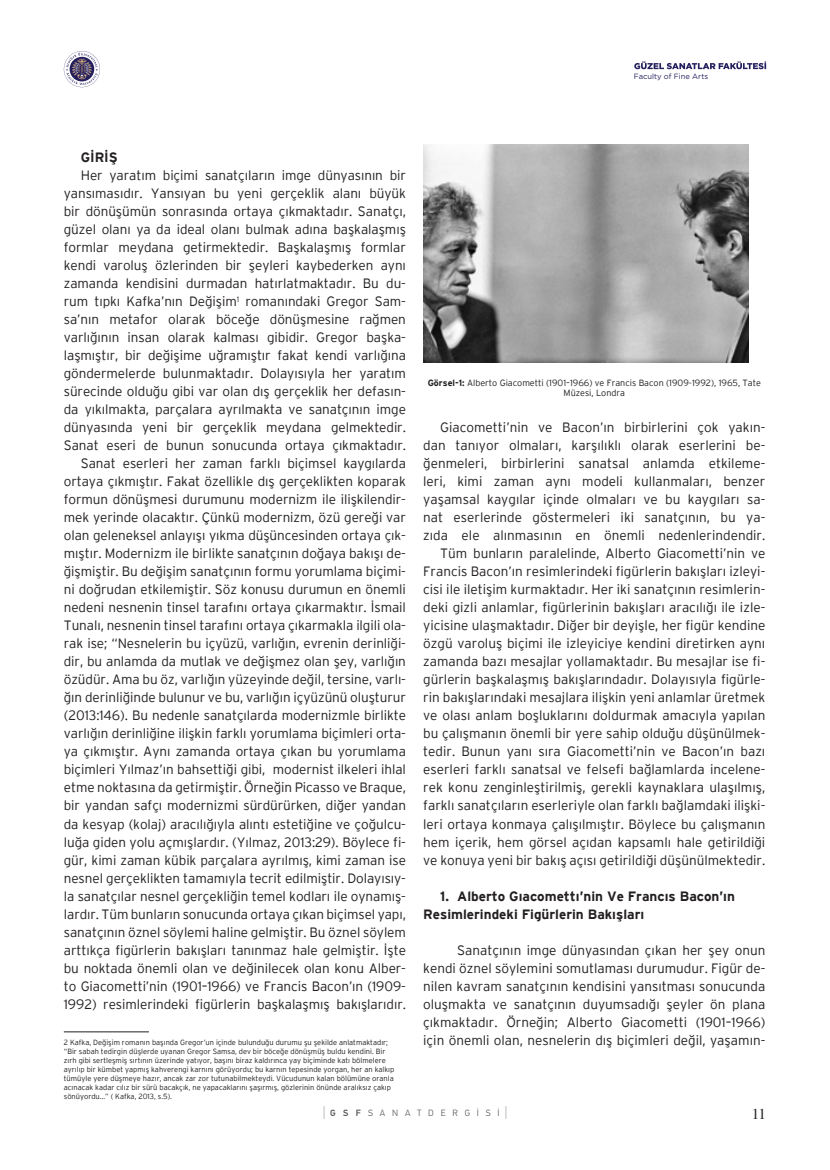
<style>
.page{position:relative;width:830px;height:1170px;background:#fff}
.page>*{position:absolute;margin:0;border:0;box-sizing:border-box;transform-origin:0 0}
.t1{font:15px "Times";color:#231f20}
.GÖVDE{font:300 13.5px/18px "Interstate Plain";color:#231f20;text-align:justify}
.İÇ_BAŞLIKLAR{font:700 13.5px/18px "Interstate Plain";color:#231f20}
.t2{font:300 9.15px "PF Din Text Universal";letter-spacing:.755em;color:#57585a}
.RESİM_ALTI{font:300 9px/10.5px "Interstate Plain";color:#231f20;text-align:center}
.t3{font:7.65px "Gotham";color:#24205e}
.Dipnot{font:300 7.5px/9px "Interstate Plain";color:#231f20}
.s1{font-weight:700}
.s2{font-weight:500}
</style>
<div class="page">
<svg style="left:323px;top:1106px;width:1px;height:12px"></svg>
<svg style="left:505px;top:1106px;width:1px;height:12px"></svg>
<svg style="left:63px;top:51px;width:37px;height:36px"></svg>
<svg style="left:634px;top:61px;width:131px;height:8px"></svg>
<hr style="left:64px;top:1031px;width:85px;height:1px;background:#231f20">
<img style="left:423px;top:144px;width:325px;height:218px">
<p class="t3" style="left:633px;top:71px;width:76px">Faculty of Fine Arts</p>
<p class="İÇ_BAŞLIKLAR" style="left:81px;top:148px;width:38px">GİRİŞ</p>
<p class="GÖVDE" style="left:64px;top:166px;width:343px;text-indent:17px">Her yaratım biçimi sanatçıların imge dünyasının bir yansımasıdır. Yansıyan bu yeni gerçeklik alanı büyük bir dönüşümün sonrasında ortaya çıkmaktadır. Sanatçı, güzel olanı ya da ideal olanı bulmak adına başkalaşmış formlar meydana getirmektedir. Başkalaşmış formlar kendi varoluş özlerinden bir şeyleri kaybederken aynı zamanda kendisini durmadan hatırlatmaktadır. Bu du&shy;rum tıpkı Kafka’nın Değişim<sup>1</sup> romanındaki Gregor Sam&shy;sa’nın metafor olarak böceğe dönüşmesine rağmen varlığının insan olarak kalması gibidir. Gregor başka&shy;laşmıştır, bir değişime uğramıştır fakat kendi varlığına göndermelerde bulunmaktadır. Dolayısıyla her yaratım sürecinde olduğu gibi var olan dış gerçeklik her defasın&shy;da yıkılmakta, parçalara ayrılmakta ve sanatçının imge dünyasında yeni bir gerçeklik meydana gelmektedir.<br>Sanat eseri de bunun sonucunda ortaya çıkmaktadır.</p>
<p class="GÖVDE" style="left:64px;top:454px;width:343px;text-indent:17px">Sanat eserleri her zaman farklı biçimsel kaygılarda ortaya çıkmıştır. Fakat özellikle dış gerçeklikten koparak formun dönüşmesi durumunu modernizm ile ilişkilendir&shy;mek yerinde olacaktır. Çünkü modernizm, özü gereği var olan geleneksel anlayışı yıkma düşüncesinden ortaya çık&shy;mıştır. Modernizm ile birlikte sanatçının doğaya bakışı de&shy;ğişmiştir. Bu değişim sanatçının formu yorumlama biçimi&shy;ni doğrudan etkilemiştir. Söz konusu durumun en önemli nedeni nesnenin tinsel tarafını ortaya çıkarmaktır. İsmail Tunalı, nesnenin tinsel tarafını ortaya çıkarmakla ilgili ola&shy;rak ise; “Nesnelerin bu içyüzü, varlığın, evrenin derinliği&shy;dir, bu anlamda da mutlak ve değişmez olan şey, varlığın özüdür. Ama bu öz, varlığın yüzeyinde değil, tersine, varlı&shy;ğın derinliğinde bulunur ve bu, varlığın içyüzünü oluşturur (2013:146). Bu nedenle sanatçılarda modernizmle birlikte varlığın derinliğine ilişkin farklı yorumlama biçimleri orta&shy;ya çıkmıştır. Aynı zamanda ortaya çıkan bu yorumlama biçimleri Yılmaz’ın bahsettiği gibi, modernist ilkeleri ihlal etme noktasına da getirmiştir. Örneğin Picasso ve Braque, bir yandan safçı modernizmi sürdürürken, diğer yandan da kesyap (kolaj) aracılığıyla alıntı estetiğine ve çoğulcu&shy;luğa giden yolu açmışlardır. (Yılmaz, 2013:29). Böylece fi&shy;gür, kimi zaman kübik parçalara ayrılmış, kimi zaman ise nesnel gerçeklikten tamamıyla tecrit edilmiştir. Dolayısıy&shy;la sanatçılar nesnel gerçekliğin temel kodları ile oynamış&shy;lardır. Tüm bunların sonucunda ortaya çıkan biçimsel yapı, sanatçının öznel söylemi haline gelmiştir. Bu öznel söylem arttıkça figürlerin bakışları tanınmaz hale gelmiştir. İşte bu noktada önemli olan ve değinilecek olan konu Alber&shy;to Giacometti’nin (1901–1966) ve Francis Bacon’ın (1909- 1992) resimlerindeki figürlerin başkalaşmış bakışlarıdır.</p>
<p class="Dipnot" style="left:64px;top:1037px;width:332px">2 Kafka, Değişim romanın başında Gregor’un içinde bulunduğu durumu şu şekilde anlatmaktadır; “Bir sabah tedirgin düşlerde uyanan Gregor Samsa, dev bir böceğe dönüşmüş buldu kendini. Bir zırh gibi sertleşmiş sırtının üzerinde yatıyor, başını biraz kaldırınca yay biçiminde katı bölmelere ayrılıp bir kümbet yapmış kahverengi karnını görüyordu; bu karnın tepesinde yorgan, her an kalkıp tümüyle yere düşmeye hazır, ancak zar zor tutunabilmekteydi. Vücudunun kalan bölümüne oranla acınacak kadar cılız bir sürü bacakçık, ne yapacaklarını şaşırmış, gözlerinin önünde aralıksız çakıp sönüyordu…” ( Kafka, 2013, s.5).</p>
<p class="RESİM_ALTI" style="left:427px;top:377px;width:334px"><span class="s1">Görsel-1:</span> Alberto Giacometti (1901–1966) ve Francis Bacon (1909-1992), 1965, Tate<br>Müzesi, Londra</p>
<p class="GÖVDE" style="left:423px;top:418px;width:343px;text-indent:17px">Giacometti’nin ve Bacon’ın birbirlerini çok yakın&shy;dan tanıyor olmaları, karşılıklı olarak eserlerini be&shy;ğenmeleri, birbirlerini sanatsal anlamda etkileme&shy;leri, kimi zaman aynı modeli kullanmaları, benzer yaşamsal kaygılar içinde olmaları ve bu kaygıları sa&shy;nat eserlerinde göstermeleri iki sanatçının, bu ya&shy;zıda ele alınmasının en önemli nedenlerindendir.</p>
<p class="GÖVDE" style="left:423px;top:544px;width:343px;text-indent:17px">Tüm bunların paralelinde, Alberto Giacometti’nin ve Francis Bacon’ın resimlerindeki figürlerin bakışları izleyi&shy;cisi ile iletişim kurmaktadır. Her iki sanatçının resimlerin&shy;deki gizli anlamlar, figürlerinin bakışları aracılığı ile izle&shy;yicisine ulaşmaktadır. Diğer bir deyişle, her figür kendine özgü varoluş biçimi ile izleyiciye kendini diretirken aynı zamanda bazı mesajlar yollamaktadır. Bu mesajlar ise fi&shy;gürlerin başkalaşmış bakışlarındadır. Dolayısıyla figürle&shy;rin bakışlarındaki mesajlara ilişkin yeni anlamlar üretmek ve olası anlam boşluklarını doldurmak amacıyla yapılan bu çalışmanın önemli bir yere sahip olduğu düşünülmek&shy;tedir. Bunun yanı sıra Giacometti’nin ve Bacon’ın bazı eserleri farklı sanatsal ve felsefi bağlamlarda incelene&shy;rek konu zenginleştirilmiş, gerekli kaynaklara ulaşılmış, farklı sanatçıların eserleriyle olan farklı bağlamdaki ilişki&shy;leri ortaya konmaya çalışılmıştır. Böylece bu çalışmanın hem içerik, hem görsel açıdan kapsamlı hale getirildiği ve konuya yeni bir bakış açısı getirildiği düşünülmektedir.</p>
<p class="İÇ_BAŞLIKLAR" style="left:423px;top:886px;width:313px;text-indent:17px">1. Alberto Gıacomettı’nin Ve Francıs Bacon’ın<br>Resimlerindeki Figürlerin Bakışları</p>
<p class="GÖVDE" style="left:423px;top:940px;width:343px;text-indent:34px">Sanatçının imge dünyasından çıkan her şey onun kendi öznel söylemini somutlaması durumudur. Figür de&shy;nilen kavram sanatçının kendisini yansıtması sonucunda oluşmakta ve sanatçının duyumsadığı şeyler ön plana çıkmaktadır. Örneğin; Alberto Giacometti (1901–1966) için önemli olan, nesnelerin dış biçimleri değil, yaşamın-</p>
<p class="t2" style="left:330px;top:1107px;width:171px"><span class="s2">GSF</span>SANATDERGİSİ</p>
<p class="t1" style="left:751px;top:1099px;width:16px">11</p>
</div>
